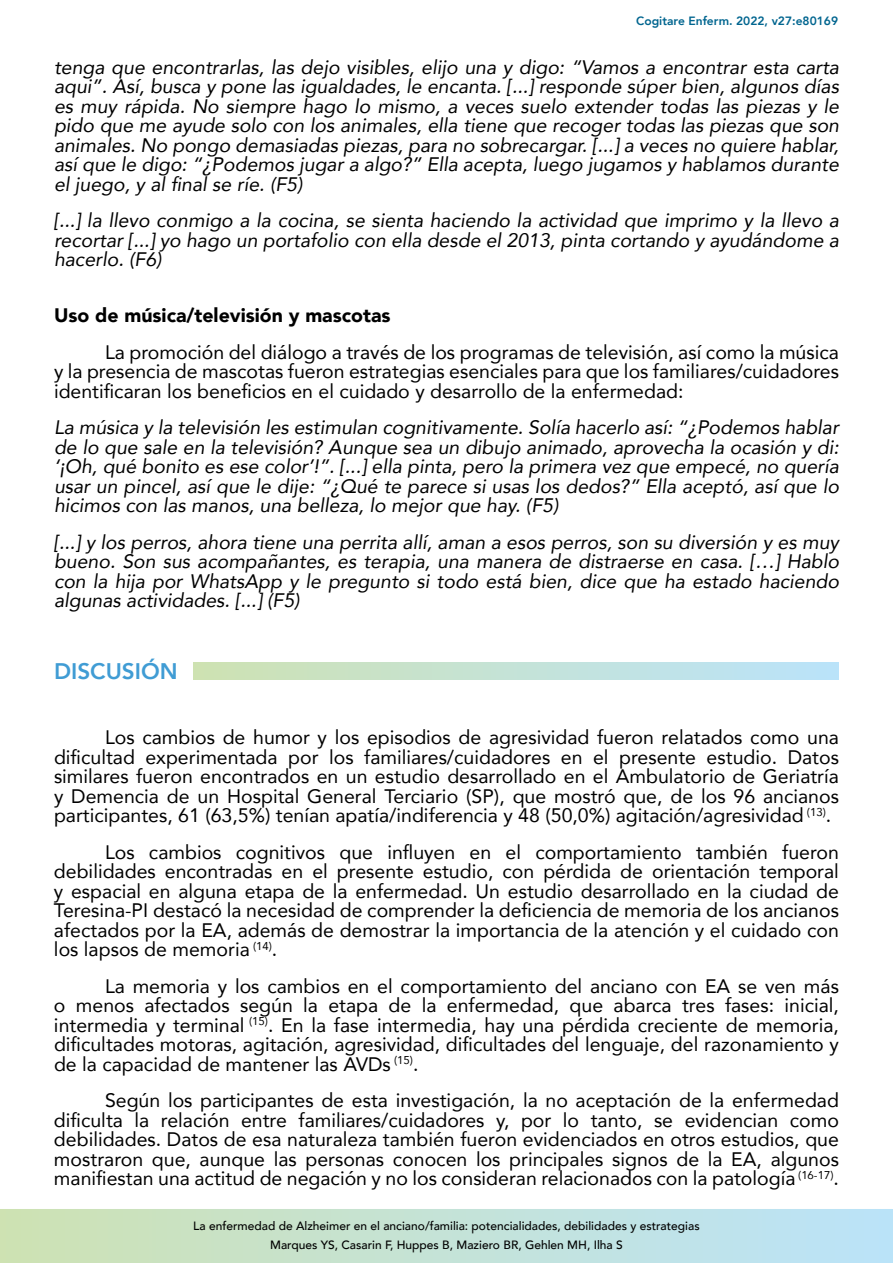
<style>
.page{position:relative;width:893px;height:1263px;background:#fff}
.page>*{position:absolute;margin:0;border:0;box-sizing:border-box;transform-origin:0 0}
.t1{font:800 22.5px "Avenir";color:#409cd4}
.t2{font:19.5px/19.5px "Avenir";color:#000;text-align:justify}
.t3{font:italic 19.5px/19.5px "Avenir";color:#000;text-align:justify}
.t4{font:900 19.5px "Avenir";color:#000}
.t5{font:500 12px/18.6px "Avenir";color:#000;text-align:center}
.t6{font:800 12px "Avenir";color:#00658f}
</style>
<div class="page">
<div style="left:193px;top:663px;width:646px;height:16px;background:linear-gradient(to right,#cee2b2,#bae3fb)"></div>
<svg style="left:0;top:1209px;width:893px;height:54px;background:#c4e2d6"></svg>
<p class="t6" style="left:636px;top:12px;width:203px">Cogitare Enferm. 2022, v27:e80169</p>
<p class="t3" style="left:54px;top:57px;width:787px">tenga que encontrarlas, las dejo visibles, elijo una y digo: “Vamos a encontrar esta carta aqui”. Así, busca y pone las igualdades, le encanta. [...] responde súper bien, algunos días es muy rápida. No siempre hago lo mismo, a veces suelo extender todas las piezas y le pido que me ayude solo con los animales, ella tiene que recoger todas las piezas que son animales. No pongo demasiadas piezas, para no sobrecargar. [...] a veces no quiere hablar, así que le digo: “¿Podemos jugar a algo?” Ella acepta, luego jugamos y hablamos durante el juego, y al final se ríe. (F5)</p>
<p class="t3" style="left:54px;top:210px;width:786px">[...] la llevo conmigo a la cocina, se sienta haciendo la actividad que imprimo y la llevo a recortar [...] yo hago un portafolio con ella desde el 2013, pinta cortando y ayudándome a hacerlo. (F6)</p>
<p class="t4" style="left:54px;top:299px;width:338px">Uso de música/televisión y mascotas</p>
<p class="t2" style="left:54px;top:341px;width:786px;text-indent:51px">La promoción del diálogo a través de los programas de televisión, así como la música y la presencia de mascotas fueron estrategias esenciales para que los familiares/cuidadores identificaran los beneficios en el cuidado y desarrollo de la enfermedad:</p>
<p class="t3" style="left:54px;top:417px;width:786px">La música y la televisión les estimulan cognitivamente. Solía hacerlo así: “¿Podemos hablar de lo que sale en la televisión? Aunque sea un dibujo animado, aprovecha la ocasión y di: ‘¡Oh, qué bonito es ese color’!”. [...] ella pinta, pero la primera vez que empecé, no quería usar un pincel, así que le dije: “¿Qué te parece si usas los dedos?” Ella aceptó, así que lo hicimos con las manos, una belleza, lo mejor que hay. (F5)</p>
<p class="t3" style="left:54px;top:532px;width:787px">[...] y los perros, ahora tiene una perrita allí, aman a esos perros, son su diversión y es muy bueno. Son sus acompañantes, es terapia, una manera de distraerse en casa. […] Hablo con la hija por WhatsApp y le pregunto si todo está bien, dice que ha estado haciendo algunas actividades. [...] (F5)</p>
<p class="t1" style="left:54px;top:654px;width:125px">DISCUSIÓN</p>
<p class="t2" style="left:54px;top:727px;width:786px;text-indent:51px">Los cambios de humor y los episodios de agresividad fueron relatados como una dificultad experimentada por los familiares/cuidadores en el presente estudio. Datos similares fueron encontrados en un estudio desarrollado en el Ambulatorio de Geriatría y Demencia de un Hospital General Terciario (SP), que mostró que, de los 96 ancianos participantes, 61 (63,5%) tenían apatía/indiferencia y 48 (50,0%) agitación/agresividad <sup>(13)</sup>.</p>
<p class="t2" style="left:54px;top:842px;width:786px;text-indent:51px">Los cambios cognitivos que influyen en el comportamiento también fueron debilidades encontradas en el presente estudio, con pérdida de orientación temporal y espacial en alguna etapa de la enfermedad. Un estudio desarrollado en la ciudad de Teresina-PI destacó la necesidad de comprender la deficiencia de memoria de los ancianos afectados por la EA, además de demostrar la importancia de la atención y el cuidado con los lapsos de memoria <sup>(14)</sup>.</p>
<p class="t2" style="left:54px;top:976px;width:786px;text-indent:51px">La memoria y los cambios en el comportamiento del anciano con EA se ven más o menos afectados según la etapa de la enfermedad, que abarca tres fases: inicial, intermedia y terminal <sup>(15)</sup>. En la fase intermedia, hay una pérdida creciente de memoria, dificultades motoras, agitación, agresividad, dificultades del lenguaje, del razonamiento y de la capacidad de mantener las AVDs <sup>(15)</sup>.</p>
<p class="t2" style="left:54px;top:1090px;width:786px;text-indent:51px">Según los participantes de esta investigación, la no aceptación de la enfermedad dificulta la relación entre familiares/cuidadores y, por lo tanto, se evidencian como debilidades. Datos de esa naturaleza también fueron evidenciados en otros estudios, que mostraron que, aunque las personas conocen los principales signos de la EA, algunos manifiestan una actitud de negación y no los consideran relacionados con la patología <sup>(16-17)</sup>.</p>
<p class="t5" style="left:193px;top:1216px;width:508px">La enfermedad de Alzheimer en el anciano/familia: potencialidades, debilidades y estrategias<br>Marques YS, Casarin F, Huppes B, Maziero BR, Gehlen MH, Ilha S</p>
</div>
